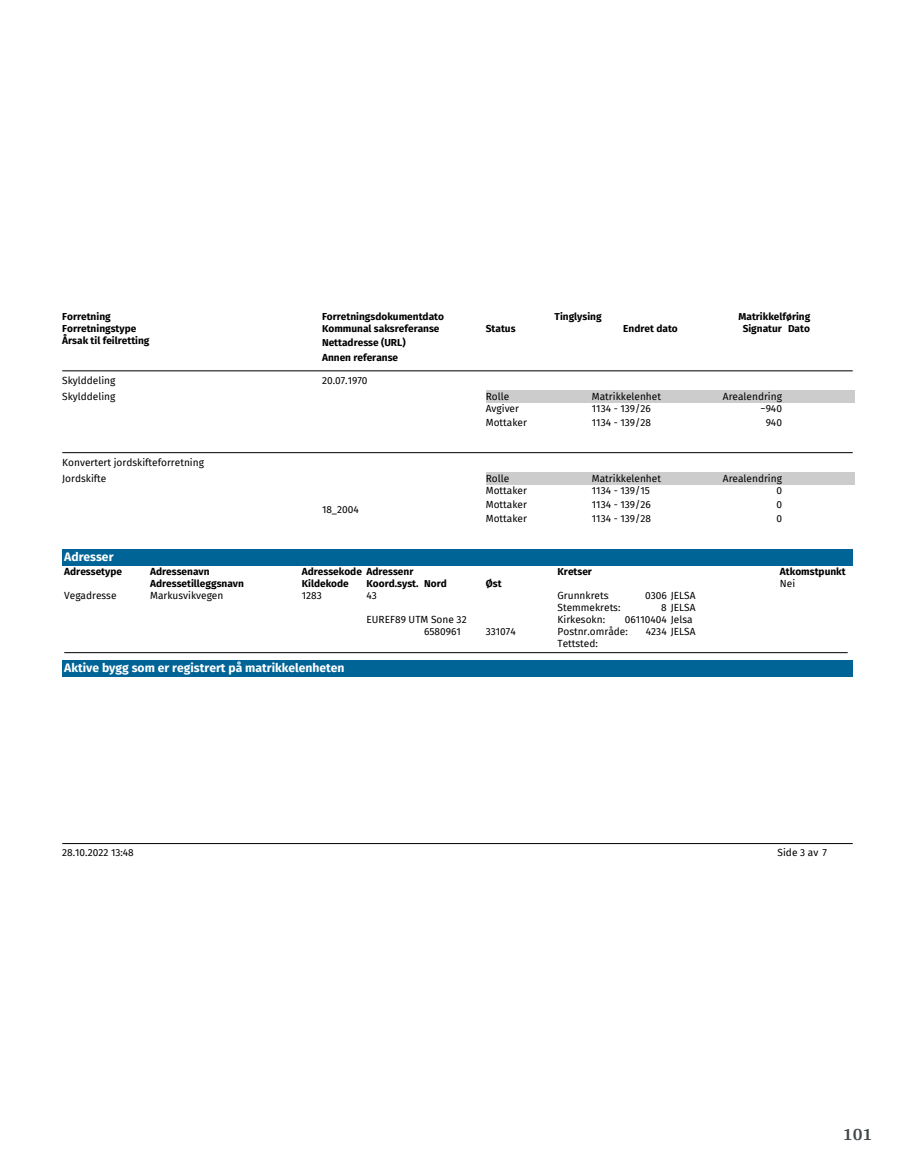
<style>
.page{position:relative;width:915px;height:1172px;background:#fff}
.page>*{position:absolute;margin:0;border:0;box-sizing:border-box;transform-origin:0 0}
.t1{font:700 18px "Arya";color:#414749}
.t2{font:700 12.15px "Fira Sans";color:#fff}
.t3{font:10.05px/16.2px "Fira Sans";color:#000}
.t4{font:700 10.05px/14.1px "Fira Sans";color:#000}
</style>
<div class="page">
<hr style="left:62px;top:370px;width:790px;height:1px;background:#000">
<div style="left:485px;top:390px;width:369px;height:13px;background:#ccc"></div>
<hr style="left:62px;top:452px;width:790px;height:1px;background:#000">
<div style="left:485px;top:472px;width:369px;height:12px;background:#ccc"></div>
<div style="left:62px;top:549px;width:790px;height:16px;background:#006496"></div>
<hr style="left:64px;top:652px;width:783px;height:1px;background:#000">
<div style="left:62px;top:660px;width:790px;height:16px;background:#006496"></div>
<hr style="left:62px;top:843px;width:790px;height:1px;background:#000">
<p class="t4" style="left:322px;top:309px;width:123px">Forretningsdokumentdato</p>
<p class="t4" style="left:738px;top:309px;width:73px">Matrikkelføring</p>
<p class="t4" style="left:62px;top:309px;width:50px">Forretning</p>
<p class="t4" style="left:554px;top:309px;width:49px">Tinglysing</p>
<p class="t4" style="left:62px;top:321px;width:76px">Forretningstype</p>
<p class="t4" style="left:485px;top:321px;width:31px">Status</p>
<p class="t4" style="left:623px;top:321px;width:56px">Endret dato</p>
<p class="t4" style="left:742px;top:321px;width:41px">Signatur</p>
<p class="t4" style="left:62px;top:333px;width:89px">Årsak til feilretting</p>
<p class="t4" style="left:322px;top:321px;width:119px">Kommunal saksreferanse<br>Nettadresse (URL)<br>Annen referanse</p>
<p class="t3" style="left:322px;top:372px;width:47px">20.07.1970</p>
<p class="t4" style="left:787px;top:321px;width:23px">Dato</p>
<p class="t3" style="left:62px;top:372px;width:55px">Skylddeling<br>Skylddeling</p>
<p class="t3" style="left:485px;top:388px;width:25px">Rolle</p>
<p class="t3" style="left:591px;top:388px;width:71px">Matrikkelenhet</p>
<p class="t3" style="left:722px;top:388px;width:61px">Arealendring</p>
<p class="t3" style="left:485px;top:400px;width:35px">Avgiver</p>
<p class="t3" style="left:591px;top:400px;width:60px">1134 - 139/26</p>
<p class="t3" style="left:760px;top:400px;width:23px">−940</p>
<p class="t3" style="left:485px;top:414px;width:43px">Mottaker</p>
<p class="t3" style="left:591px;top:414px;width:61px">1134 - 139/28</p>
<p class="t3" style="left:765px;top:414px;width:18px">940</p>
<p class="t3" style="left:62px;top:454px;width:143px">Konvertert jordskifteforretning<br>Jordskifte</p>
<p class="t3" style="left:322px;top:501px;width:38px">18_2004</p>
<p class="t3" style="left:485px;top:470px;width:25px">Rolle</p>
<p class="t3" style="left:591px;top:470px;width:71px">Matrikkelenhet</p>
<p class="t3" style="left:722px;top:470px;width:61px">Arealendring</p>
<p class="t3" style="left:485px;top:482px;width:43px">Mottaker</p>
<p class="t3" style="left:591px;top:482px;width:59px">1134 - 139/15</p>
<p class="t3" style="left:776px;top:482px;width:7px">0</p>
<p class="t3" style="left:485px;top:496px;width:43px">Mottaker</p>
<p class="t3" style="left:591px;top:496px;width:60px">1134 - 139/26</p>
<p class="t3" style="left:776px;top:496px;width:7px">0</p>
<p class="t3" style="left:485px;top:510px;width:43px">Mottaker</p>
<p class="t3" style="left:591px;top:510px;width:61px">1134 - 139/28</p>
<p class="t3" style="left:776px;top:510px;width:7px">0</p>
<p class="t2" style="left:64px;top:547px;width:51px">Adresser</p>
<p class="t3" style="left:64px;top:587px;width:54px">Vegadresse</p>
<p class="t3" style="left:302px;top:587px;width:21px">1283</p>
<p class="t3" style="left:366px;top:587px;width:12px">43</p>
<p class="t3" style="left:557px;top:587px;width:55px">Grunnkrets:</p>
<p class="t3" style="left:644px;top:587px;width:52px">0306 JELSA</p>
<p class="t4" style="left:64px;top:563px;width:59px">Adressetype</p>
<p class="t4" style="left:150px;top:563px;width:61px">Adressenavn</p>
<p class="t4" style="left:302px;top:563px;width:113px">Adressekode Adressenr</p>
<p class="t4" style="left:557px;top:563px;width:36px">Kretser</p>
<p class="t3" style="left:150px;top:587px;width:75px">Markusvikvegen</p>
<p class="t4" style="left:150px;top:576px;width:95px">Adressetilleggsnavn</p>
<p class="t4" style="left:302px;top:576px;width:48px">Kildekode</p>
<p class="t4" style="left:366px;top:576px;width:82px">Koord.syst. Nord</p>
<p class="t4" style="left:485px;top:576px;width:17px">Øst</p>
<p class="t3" style="left:557px;top:599px;width:64px">Stemmekrets:</p>
<p class="t3" style="left:661px;top:599px;width:36px">8 JELSA</p>
<p class="t2" style="left:64px;top:658px;width:282px">Aktive bygg som er registrert på matrikkelenheten</p>
<p class="t3" style="left:366px;top:611px;width:102px">EUREF89 UTM Sone 32</p>
<p class="t3" style="left:557px;top:611px;width:49px">Kirkesokn:</p>
<p class="t3" style="left:624px;top:611px;width:69px">06110404 Jelsa</p>
<p class="t3" style="left:424px;top:623px;width:38px">6580961</p>
<p class="t3" style="left:485px;top:623px;width:31px">331074</p>
<p class="t3" style="left:557px;top:623px;width:72px">Postnr.område:</p>
<p class="t3" style="left:645px;top:623px;width:51px">4234 JELSA</p>
<p class="t3" style="left:557px;top:636px;width:42px">Tettsted:</p>
<p class="t4" style="left:779px;top:563px;width:67px">Atkomstpunkt</p>
<p class="t3" style="left:779px;top:575px;width:17px">Nei</p>
<p class="t3" style="left:62px;top:844px;width:73px">28.10.2022 13:48</p>
<p class="t3" style="left:777px;top:844px;width:51px">Side 3 av 7</p>
<h1 class="t1" style="left:842px;top:1123px;width:31px">101</h1>
</div>
